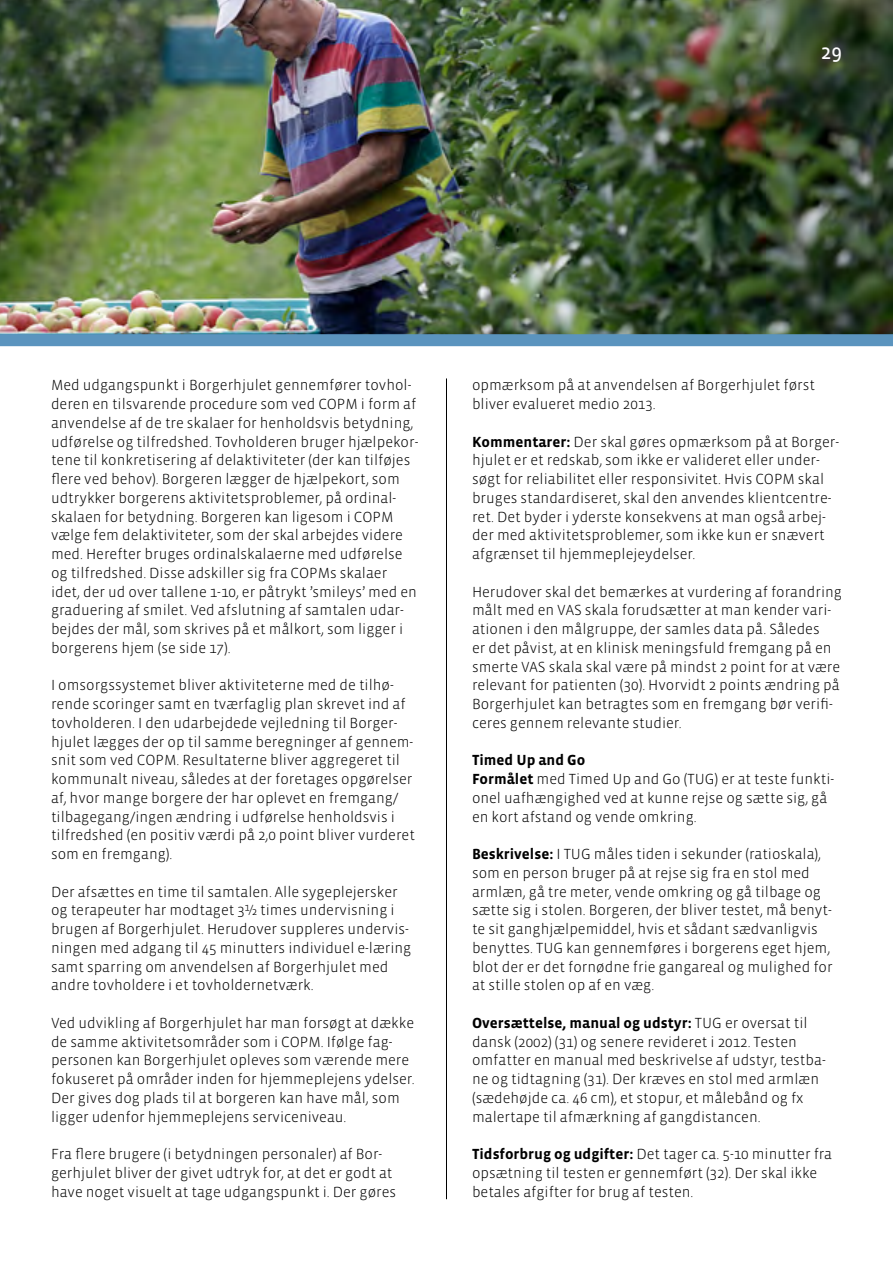
<style>
.page{position:relative;width:893px;height:1263px;background:#fff}
.page>*{position:absolute;margin:0;border:0;box-sizing:border-box;transform-origin:0 0}
.t1{font:21px "Vista Sans Reg";color:#fff}
.Brød{font:300 15px/18.8px "Vista Sans";color:#000}
.Brød-2{font:700 15px "Vista Sans";color:#000}
.s1{font-weight:700}
</style>
<div class="page">
<hr style="left:446px;top:378px;width:1px;height:821px;background:#000">
<img style="left:0;top:0;width:893px;height:334px">
<div style="left:0;top:334px;width:893px;height:12px;background:#5b94be"></div>
<p class="t1" style="left:821px;top:41px;width:22px">29</p>
<p class="Brød" style="left:51px;top:376px;width:369px">Med udgangspunkt i Borgerhjulet gennemfører tovhol&shy;deren en tilsvarende procedure som ved COPM i form af anvendelse af de tre skalaer for henholdsvis betydning, udførelse og tilfredshed. Tovholderen bruger hjælpekor&shy;tene til konkretisering af delaktiviteter (der kan tilføjes flere ved behov). Borgeren lægger de hjælpekort, som udtrykker borgerens aktivitetsproblemer, på ordinal&shy;skalaen for betydning. Borgeren kan ligesom i COPM vælge fem delaktiviteter, som der skal arbejdes videre med. Herefter bruges ordinalskalaerne med udførelse og tilfredshed. Disse adskiller sig fra COPMs skalaer idet, der ud over tallene 1-10, er påtrykt ’smileys’ med en graduering af smilet. Ved afslutning af samtalen udar&shy;bejdes der mål, som skrives på et målkort, som ligger i borgerens hjem (se side 17).</p>
<p class="Brød" style="left:51px;top:676px;width:365px">I omsorgssystemet bliver aktiviteterne med de tilhø&shy;rende scoringer samt en tværfaglig plan skrevet ind af tovholderen. I den udarbejdede vejledning til Borger&shy;hjulet lægges der op til samme beregninger af gennem&shy;snit som ved COPM. Resultaterne bliver aggregeret til kommunalt niveau, således at der foretages opgørelser af, hvor mange borgere der har oplevet en fremgang/ tilbagegang/ingen ændring i udførelse henholdsvis i tilfredshed (en positiv værdi på 2,0 point bliver vurderet som en fremgang).</p>
<p class="Brød" style="left:51px;top:882px;width:362px">Der afsættes en time til samtalen. Alle sygeplejersker og terapeuter har modtaget 3½ times undervisning i brugen af Borgerhjulet. Herudover suppleres undervis&shy;ningen med adgang til 45 minutters individuel e-læring samt sparring om anvendelsen af Borgerhjulet med andre tovholdere i et tovholdernetværk.</p>
<p class="Brød" style="left:51px;top:1014px;width:365px">Ved udvikling af Borgerhjulet har man forsøgt at dække de samme aktivitetsområder som i COPM. Ifølge fag&shy;personen kan Borgerhjulet opleves som værende mere fokuseret på områder inden for hjemmeplejens ydelser.<br>Der gives dog plads til at borgeren kan have mål, som ligger udenfor hjemmeplejens serviceniveau.</p>
<p class="Brød" style="left:51px;top:1145px;width:347px">Fra flere brugere (i betydningen personaler) af Bor&shy;gerhjulet bliver der givet udtryk for, at det er godt at have noget visuelt at tage udgangspunkt i. Der gøres</p>
<p class="Brød" style="left:472px;top:376px;width:345px">opmærksom på at anvendelsen af Borgerhjulet først bliver evalueret medio 2013.</p>
<p class="Brød" style="left:472px;top:432px;width:369px"><span class="s1">Kommentarer:</span> Der skal gøres opmærksom på at Borger&shy;hjulet er et redskab, som ikke er valideret eller under&shy;søgt for reliabilitet eller responsivitet. Hvis COPM skal bruges standardiseret, skal den anvendes klientcentre&shy;ret. Det byder i yderste konsekvens at man også arbej&shy;der med aktivitetsproblemer, som ikke kun er snævert afgrænset til hjemmeplejeydelser.</p>
<p class="Brød" style="left:472px;top:582px;width:371px">Herudover skal det bemærkes at vurdering af forandring målt med en VAS skala forudsætter at man kender vari&shy;ationen i den målgruppe, der samles data på. Således<br>er det påvist, at en klinisk meningsfuld fremgang på en smerte VAS skala skal være på mindst 2 point for at være relevant for patienten (30). Hvorvidt 2 points ændring på Borgerhjulet kan betragtes som en fremgang bør verifi&shy;ceres gennem relevante studier.</p>
<p class="Brød-2" style="left:472px;top:753px;width:115px">Timed Up and Go</p>
<p class="Brød" style="left:472px;top:770px;width:364px"><span class="s1">Formålet</span> med Timed Up and Go (TUG) er at teste funkti&shy;onel uafhængighed ved at kunne rejse og sætte sig, gå en kort afstand og vende omkring.</p>
<p class="Brød" style="left:472px;top:845px;width:362px"><span class="s1">Beskrivelse:</span> I TUG måles tiden i sekunder (ratioskala), som en person bruger på at rejse sig fra en stol med armlæn, gå tre meter, vende omkring og gå tilbage og sætte sig i stolen. Borgeren, der bliver testet, må benyt&shy;te sit ganghjælpemiddel, hvis et sådant sædvanligvis benyttes. TUG kan gennemføres i borgerens eget hjem, blot der er det fornødne frie gangareal og mulighed for at stille stolen op af en væg.</p>
<p class="Brød" style="left:472px;top:1014px;width:355px"><span class="s1">Oversættelse, manual og udstyr:</span> TUG er oversat til dansk (2002) (31) og senere revideret i 2012. Testen omfatter en manual med beskrivelse af udstyr, testba&shy;ne og tidtagning (31). Der kræves en stol med armlæn (sædehøjde ca. 46 cm), et stopur, et målebånd og fx malertape til afmærkning af gangdistancen.</p>
<p class="Brød" style="left:472px;top:1145px;width:362px"><span class="s1">Tidsforbrug og udgifter:</span> Det tager ca. 5-10 minutter fra opsætning til testen er gennemført (32). Der skal ikke betales afgifter for brug af testen.</p>
</div>
